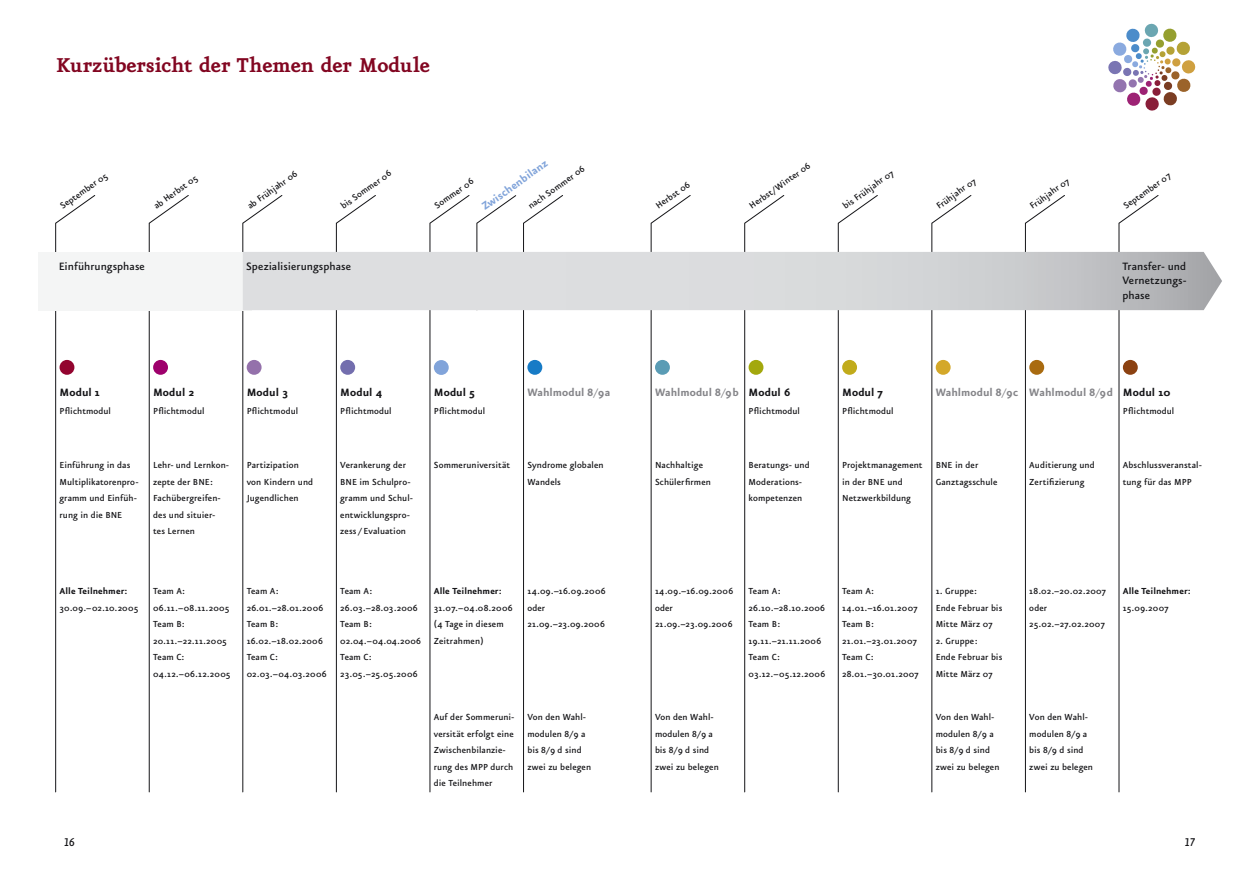
<style>
.page{position:relative;width:1259px;height:893px;background:#fff}
.page>*{position:absolute;margin:0;border:0;box-sizing:border-box;transform-origin:0 0}
.t1{font:700 24px "Eureka";letter-spacing:-.02em;color:#820621}
.t2{font:italic 500 13.5px "Eureka Sans";color:#151518}
.t3{font:500 12.75px/14.2px "Eureka Sans";letter-spacing:.005em;color:#151518;text-align:justify}
.t4{font:700 12.75px "Eureka Sans";letter-spacing:-.005em;color:#858589}
.t5{font:700 12.75px "Eureka Sans";letter-spacing:.005em;color:#151518}
.t6{font:700 12.75px "Eureka Sans";color:#81a4da}
.t7{font:500 10.5px/16.5px "Eureka Sans";letter-spacing:.005em;color:#151518}
.t8{font:500 10.5px/16.5px "Eureka Sans";letter-spacing:.025em;color:#151518}
.t9{font:700 10.5px "Eureka Sans";letter-spacing:.005em;color:#151518}
.s1{font-weight:400}
</style>
<div class="page">
<svg style="left:523px;top:195px;width:40px;height:598px"></svg>
<svg style="left:429px;top:195px;width:41px;height:598px"></svg>
<svg style="left:242px;top:195px;width:41px;height:598px"></svg>
<svg style="left:476px;top:195px;width:41px;height:116px"></svg>
<svg style="left:336px;top:195px;width:40px;height:598px"></svg>
<svg style="left:1108px;top:24px;width:87px;height:87px"></svg>
<svg style="left:1024px;top:195px;width:41px;height:598px"></svg>
<svg style="left:1118px;top:195px;width:41px;height:598px"></svg>
<svg style="left:650px;top:195px;width:41px;height:598px"></svg>
<svg style="left:744px;top:195px;width:41px;height:598px"></svg>
<svg style="left:837px;top:195px;width:41px;height:598px"></svg>
<svg style="left:931px;top:195px;width:41px;height:598px"></svg>
<div style="left:655px;top:360px;width:15px;height:15px;background:#5a9cb5;border-radius:50%"></div>
<div style="left:748px;top:360px;width:15px;height:15px;background:#a3a80d;border-radius:50%"></div>
<div style="left:842px;top:360px;width:15px;height:15px;background:#c1ab1b;border-radius:50%"></div>
<div style="left:935px;top:360px;width:15px;height:15px;background:#d4a829;border-radius:50%"></div>
<div style="left:1029px;top:360px;width:15px;height:15px;background:#a96b10;border-radius:50%"></div>
<div style="left:1123px;top:360px;width:14px;height:15px;background:#8b4111;border-radius:50%"></div>
<svg style="left:148px;top:195px;width:41px;height:598px"></svg>
<svg style="left:55px;top:195px;width:41px;height:598px"></svg>
<div style="left:38px;top:252px;width:214px;height:58px;background:#f4f5f5"></div>
<div style="left:60px;top:360px;width:14px;height:15px;background:#93042f;border-radius:50%"></div>
<div style="left:153px;top:360px;width:15px;height:15px;background:#9e006c;border-radius:50%"></div>
<div style="left:247px;top:360px;width:14px;height:15px;background:#9471ab;border-radius:50%"></div>
<div style="left:340px;top:360px;width:15px;height:15px;background:#736eae;border-radius:50%"></div>
<div style="left:434px;top:360px;width:15px;height:15px;background:#81a4da;border-radius:50%"></div>
<div style="left:527px;top:360px;width:15px;height:15px;background:#177bc6;border-radius:50%"></div>
<svg style="left:243px;top:252px;width:979px;height:58px;background:#d3d4d6"></svg>
<h1 class="t1" style="left:56px;top:54px;width:376px">Kurzübersicht der Themen der Module</h1>
<p class="t6" style="left:479px;top:202px;width:79px;rotate:-35deg">Zwischenbilanz</p>
<p class="t7" style="left:524px;top:200px;width:69px;rotate:-35deg">nach Sommer 06</p>
<p class="t7" style="left:56px;top:200px;width:57px;rotate:-35deg">September 05</p>
<p class="t7" style="left:150px;top:200px;width:53px;rotate:-35deg">ab Herbst 05</p>
<p class="t7" style="left:244px;top:200px;width:60px;rotate:-35deg">ab Frühjahr 06</p>
<p class="t7" style="left:337px;top:200px;width:61px;rotate:-35deg">bis Sommer 06</p>
<p class="t7" style="left:431px;top:200px;width:47px;rotate:-35deg">Sommer 06</p>
<p class="t7" style="left:652px;top:200px;width:41px;rotate:-35deg">Herbst 06</p>
<p class="t7" style="left:745px;top:200px;width:74px;rotate:-35deg">Herbst/Winter 06</p>
<p class="t7" style="left:839px;top:200px;width:62px;rotate:-35deg">bis Frühjahr 07</p>
<p class="t7" style="left:932px;top:200px;width:48px;rotate:-35deg">Frühjahr 07</p>
<p class="t7" style="left:1026px;top:200px;width:48px;rotate:-35deg">Frühjahr 07</p>
<p class="t7" style="left:1119px;top:200px;width:57px;rotate:-35deg">September 07</p>
<p class="t3" style="left:59px;top:260px;width:88px">Einführungsphase</p>
<p class="t3" style="left:246px;top:260px;width:106px">Spezialisierungsphase</p>
<p class="t3" style="left:1122px;top:260px;width:65px">Transfer- und Vernetzungs&shy;phase</p>
<p class="t5" style="left:60px;top:386px;width:42px">Modul 1</p>
<p class="t7" style="left:60px;top:403px;width:53px">Pflichtmodul</p>
<p class="t5" style="left:153px;top:386px;width:43px">Modul 2</p>
<p class="t7" style="left:153px;top:403px;width:53px">Pflichtmodul</p>
<p class="t5" style="left:247px;top:386px;width:43px">Modul 3</p>
<p class="t7" style="left:247px;top:403px;width:53px">Pflichtmodul</p>
<p class="t5" style="left:340px;top:386px;width:44px">Modul 4</p>
<p class="t7" style="left:340px;top:403px;width:53px">Pflichtmodul</p>
<p class="t5" style="left:434px;top:386px;width:43px">Modul 5</p>
<p class="t7" style="left:434px;top:403px;width:53px">Pflichtmodul</p>
<p class="t4" style="left:527px;top:386px;width:84px">Wahlmodul 8<span class="s1">/</span>9 a</p>
<p class="t4" style="left:655px;top:386px;width:85px">Wahlmodul 8<span class="s1">/</span>9 b</p>
<p class="t5" style="left:748px;top:386px;width:43px">Modul 6</p>
<p class="t7" style="left:748px;top:403px;width:53px">Pflichtmodul</p>
<p class="t5" style="left:842px;top:386px;width:42px">Modul 7</p>
<p class="t7" style="left:842px;top:403px;width:53px">Pflichtmodul</p>
<p class="t4" style="left:935px;top:386px;width:84px">Wahlmodul 8<span class="s1">/</span>9 c</p>
<p class="t4" style="left:1029px;top:386px;width:85px">Wahlmodul 8<span class="s1">/</span>9 d</p>
<p class="t5" style="left:1123px;top:386px;width:49px">Modul 10</p>
<p class="t7" style="left:1123px;top:403px;width:53px">Pflichtmodul</p>
<p class="t7" style="left:60px;top:457px;width:80px">Einführung in das<br>Multiplikatorenpro&shy;gramm und Einfüh&shy;rung in die BNE</p>
<p class="t7" style="left:153px;top:457px;width:77px">Lehr- und Lernkon&shy;zepte der BNE:<br>Fachübergreifen&shy;des und situier&shy;tes Lernen</p>
<p class="t7" style="left:247px;top:457px;width:68px">Partizipation von Kindern und<br>Jugendlichen</p>
<p class="t7" style="left:340px;top:457px;width:74px">Verankerung der<br>BNE im Schulpro&shy;gramm und Schul&shy;entwicklungspro&shy;zess / Evaluation</p>
<p class="t7" style="left:434px;top:457px;width:78px">Sommeruniversität</p>
<p class="t7" style="left:527px;top:457px;width:78px">Syndrome globalen<br>Wandels</p>
<p class="t7" style="left:655px;top:457px;width:58px">Nachhaltige<br>Schülerfirmen</p>
<p class="t7" style="left:748px;top:457px;width:63px">Beratungs- und<br>Moderations&shy;kompetenzen</p>
<p class="t7" style="left:842px;top:457px;width:82px">Projektmanagement in der BNE und<br>Netzwerkbildung</p>
<p class="t7" style="left:935px;top:457px;width:63px">BNE in der<br>Ganztagsschule</p>
<p class="t7" style="left:1029px;top:457px;width:67px">Auditierung und<br>Zertifizierung</p>
<p class="t7" style="left:1123px;top:457px;width:80px">Abschlussveranstal&shy;tung für das MPP</p>
<p class="t9" style="left:60px;top:586px;width:69px">Alle Teilnehmer:</p>
<p class="t7" style="left:60px;top:600px;width:80px">30.09.–02.10.2005</p>
<p class="t7" style="left:153px;top:583px;width:79px">Team A:<br>06.11.–08.11.2005<br>Team B:<br>20.11.–22.11.2005<br>Team C:<br>04.12.–06.12.2005</p>
<p class="t7" style="left:247px;top:583px;width:81px">Team A:<br>26.01.–28.01.2006<br>Team B:<br>16.02.–18.02.2006<br>Team C:<br>02.03.–04.03.2006</p>
<p class="t7" style="left:340px;top:583px;width:82px">Team A:<br>26.03.–28.03.2006<br>Team B:<br>02.04.–04.04.2006<br>Team C:<br>23.05.–25.05.2006</p>
<p class="t9" style="left:434px;top:586px;width:69px">Alle Teilnehmer:</p>
<p class="t7" style="left:434px;top:600px;width:80px">31.07.–04.08.2006 (4 Tage in diesem<br>Zeitrahmen)</p>
<p class="t8" style="left:527px;top:583px;width:80px">14.09.–16.09.2006 oder<br>21.09.–23.09.2006</p>
<p class="t8" style="left:655px;top:583px;width:80px">14.09.–16.09.2006 oder<br>21.09.–23.09.2006</p>
<p class="t7" style="left:935px;top:583px;width:68px">1. Gruppe:<br>Ende Februar bis<br>Mitte März 07</p>
<p class="t7" style="left:935px;top:633px;width:68px">2. Gruppe:<br>Ende Februar bis<br>Mitte März 07</p>
<p class="t7" style="left:748px;top:583px;width:78px">Team A:<br>26.10.–28.10.2006<br>Team B:<br>19.11.–21.11.2006<br>Team C:<br>03.12.–05.12.2006</p>
<p class="t7" style="left:842px;top:583px;width:78px">Team A:<br>14.01.–16.01.2007<br>Team B:<br>21.01.–23.01.2007<br>Team C:<br>28.01.–30.01.2007</p>
<p class="t7" style="left:1029px;top:583px;width:78px">18.02.–20.02.2007 oder<br>25.02.–27.02.2007</p>
<p class="t9" style="left:1123px;top:586px;width:69px">Alle Teilnehmer:</p>
<p class="t7" style="left:1123px;top:600px;width:47px">15.09.2007</p>
<p class="t7" style="left:434px;top:709px;width:82px">Auf der Sommeruni&shy;versität erfolgt eine<br>Zwischenbilanzie&shy;rung des MPP durch die Teilnehmer</p>
<p class="t7" style="left:527px;top:709px;width:65px">Von den Wahl&shy;modulen 8/9 a bis 8/9 d sind zwei zu belegen</p>
<p class="t7" style="left:655px;top:709px;width:65px">Von den Wahl&shy;modulen 8/9 a bis 8/9 d sind zwei zu belegen</p>
<p class="t7" style="left:935px;top:709px;width:65px">Von den Wahl&shy;modulen 8/9 a bis 8/9 d sind zwei zu belegen</p>
<p class="t7" style="left:1029px;top:709px;width:65px">Von den Wahl&shy;modulen 8/9 a bis 8/9 d sind zwei zu belegen</p>
<p class="t2" style="left:64px;top:836px;width:12px">16</p>
<p class="t2" style="left:1184px;top:836px;width:12px">17</p>
</div>
